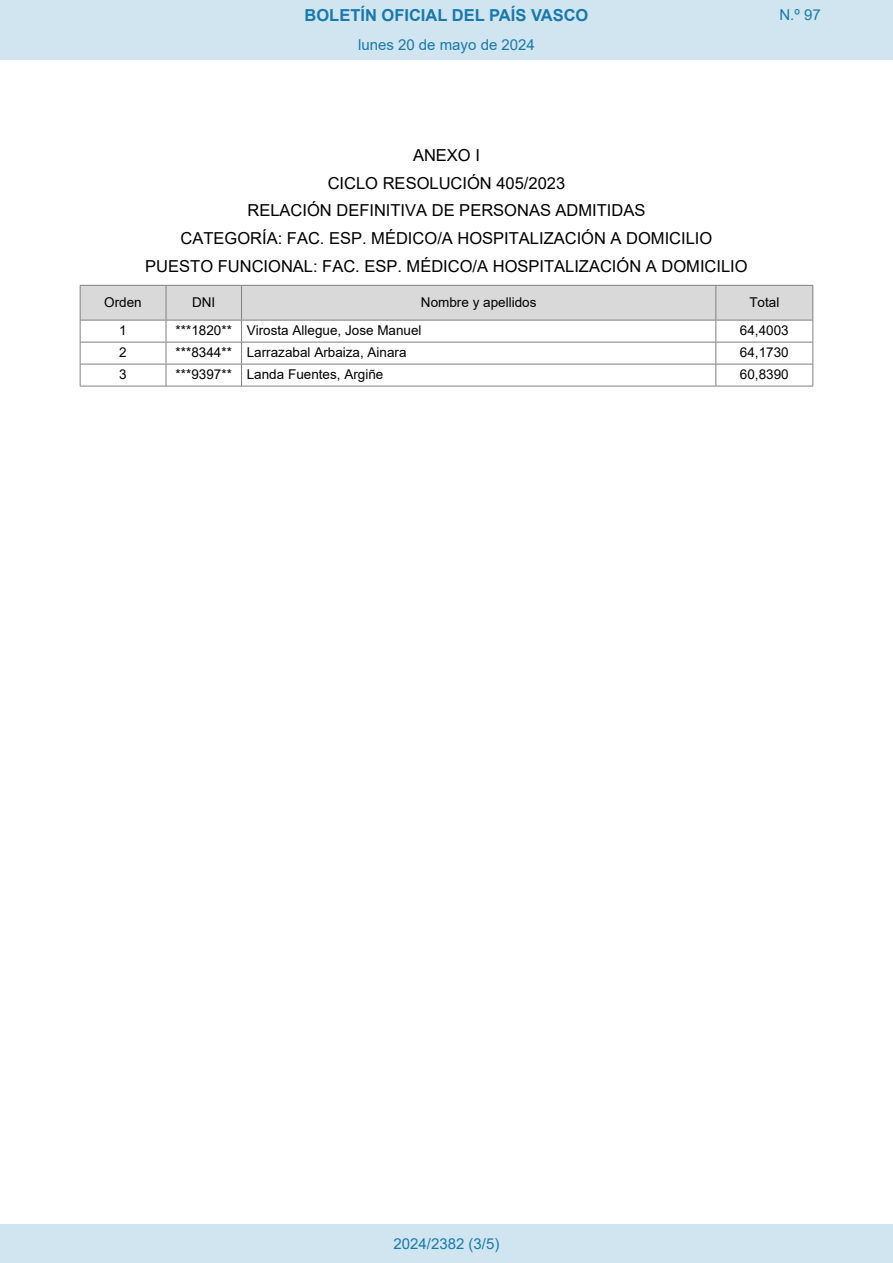
<style>
.page{position:relative;width:893px;height:1263px;background:#fff}
.page>*{position:absolute;margin:0;border:0;box-sizing:border-box;transform-origin:0 0}
.t1{font:16.5px/27.9px "Arial";color:#000;text-align:center}
.t2{font:700 16.5px "Arial";color:#1879ad}
.Paginacion_Centro{font:15px "Arial";color:#1879ad}
.t3{font:13.5px "Arial";color:#000}
</style>
<div class="page">
<div style="left:81px;top:286px;width:85px;height:34px;background:#d9d9d9"></div>
<div style="left:166px;top:286px;width:75px;height:34px;background:#d9d9d9"></div>
<div style="left:242px;top:286px;width:473px;height:34px;background:#d9d9d9"></div>
<div style="left:716px;top:286px;width:96px;height:34px;background:#d9d9d9"></div>
<hr style="left:80px;top:286px;width:1px;height:100px;background:#808080">
<hr style="left:166px;top:286px;width:1px;height:34px;background:#808080">
<svg style="left:166px;top:321px;width:1px;height:65px"></svg>
<hr style="left:241px;top:286px;width:1px;height:34px;background:#808080">
<svg style="left:241px;top:321px;width:1px;height:65px"></svg>
<hr style="left:715px;top:286px;width:1px;height:34px;background:#808080">
<svg style="left:715px;top:321px;width:1px;height:65px"></svg>
<hr style="left:812px;top:286px;width:1px;height:100px;background:#808080">
<hr style="left:80px;top:285px;width:733px;height:1px;background:#808080">
<hr style="left:81px;top:320px;width:731px;height:1px;background:#808080">
<hr style="left:81px;top:342px;width:731px;height:1px;background:#808080">
<hr style="left:81px;top:364px;width:731px;height:1px;background:#808080">
<hr style="left:80px;top:386px;width:733px;height:1px;background:#808080">
<div style="left:0;top:0;width:893px;height:60px;background:#d0e5f0"></div>
<div style="left:0;top:1225px;width:893px;height:38px;background:#d0e5f0"></div>
<p class="t2" style="left:305px;top:3px;width:285px">BOLETÍN OFICIAL DEL PAÍS VASCO</p>
<p class="Paginacion_Centro" style="left:779px;top:5px;width:43px">N.º 97</p>
<p class="Paginacion_Centro" style="left:358px;top:35px;width:178px">lunes 20 de mayo de 2024</p>
<p class="t1" style="left:145px;top:141px;width:604px">ANEXO I<br>CICLO RESOLUCIÓN 405/2023<br>RELACIÓN DEFINITIVA DE PERSONAS ADMITIDAS<br>CATEGORÍA: FAC. ESP. MÉDICO/A HOSPITALIZACIÓN A DOMICILIO PUESTO FUNCIONAL: FAC. ESP. MÉDICO/A HOSPITALIZACIÓN A DOMICILIO</p>
<p class="t3" style="left:104px;top:293px;width:39px">Orden</p>
<p class="t3" style="left:192px;top:293px;width:25px">DNI</p>
<p class="t3" style="left:421px;top:293px;width:117px">Nombre y apellidos</p>
<p class="t3" style="left:749px;top:293px;width:32px">Total</p>
<p class="t3" style="left:119px;top:321px;width:9px">1</p>
<p class="t3" style="left:176px;top:321px;width:247px">***1820** Virosta Allegue, Jose Manuel</p>
<p class="t3" style="left:740px;top:321px;width:50px">64,4003</p>
<p class="t3" style="left:119px;top:343px;width:9px">2</p>
<p class="t3" style="left:176px;top:343px;width:232px">***8344** Larrazabal Arbaiza, Ainara</p>
<p class="t3" style="left:740px;top:343px;width:50px">64,1730</p>
<p class="t3" style="left:119px;top:365px;width:9px">3</p>
<p class="t3" style="left:176px;top:365px;width:209px">***9397** Landa Fuentes, Argiñe</p>
<p class="t3" style="left:740px;top:365px;width:50px">60,8390</p>
<p class="Paginacion_Centro" style="left:393px;top:1234px;width:107px">2024/2382 (3/5)</p>
</div>
